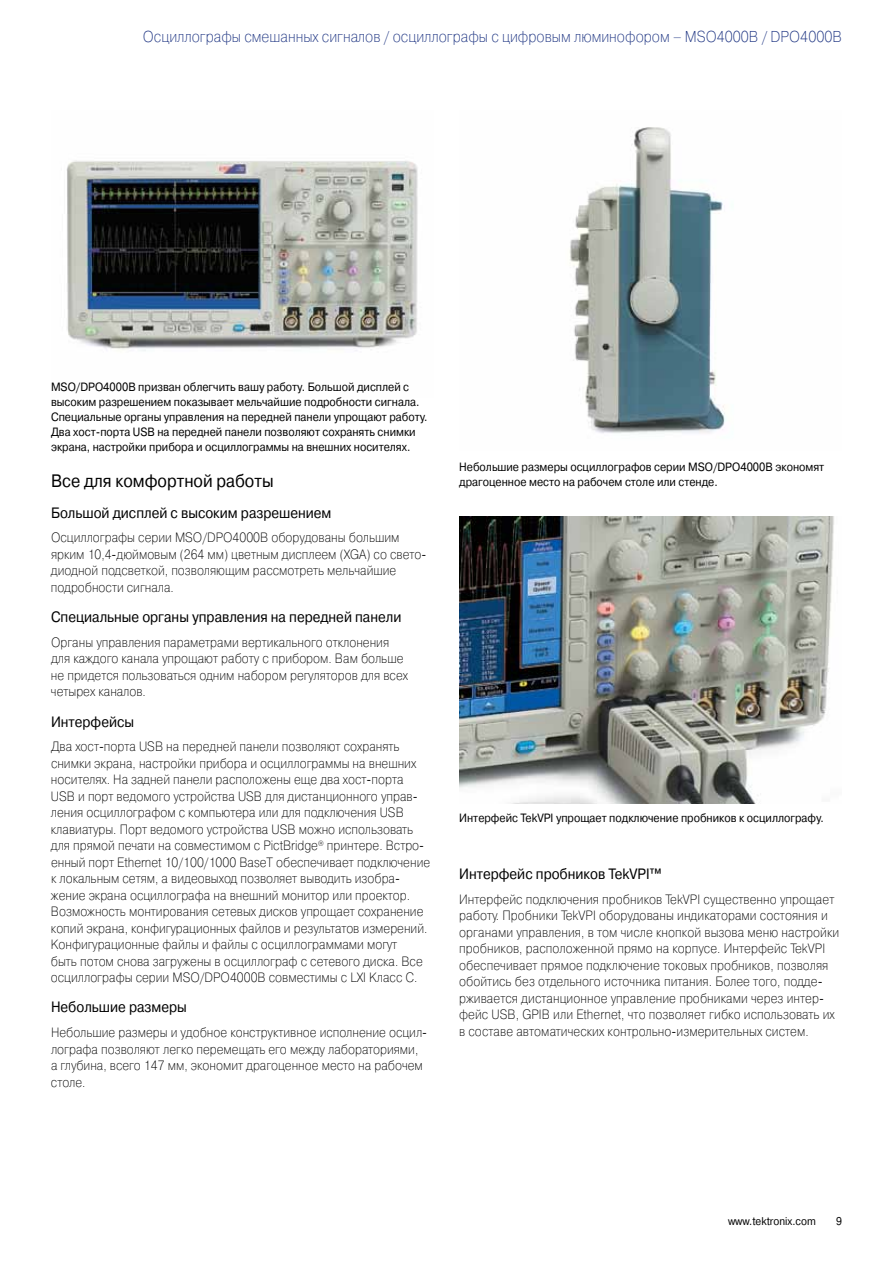
<style>
.page{position:relative;width:893px;height:1263px;background:#fff}
.page>*{position:absolute;margin:0;border:0;box-sizing:border-box;transform-origin:0 0}
.t1{font:18px "Pragmatica C";color:#000;scale:.9 1}
.t2{font:15.75px "Pragmatica Light C";color:#1b3281;scale:.9 1}
.t3{font:15px "Pragmatica C";color:#000;scale:.9 1}
.t4{font:13.5px/16.5px "Pragmatica Light C";color:#000;scale:.9 1}
.t5{font:12px/15px "Pragmatica C";color:#000;scale:.9 1}
.t6{font:11.25px "Pragmatica C";color:#000;scale:.9 1}
</style>
<div class="page">
<img style="left:66px;top:160px;width:352px;height:191px">
<img style="left:569px;top:127px;width:157px;height:307px">
<img style="left:459px;top:516px;width:375px;height:287px">
<p class="t2" style="left:143px;top:28px;width:778px">Осциллографы смешанных сигналов / осциллографы с цифровым люминофором – MSO4000B / DPO4000B</p>
<p class="t5" style="left:51px;top:379px;width:420px">MSO/DPO4000B призван облегчить вашу работу. Большой дисплей с высоким разрешением показывает мельчайшие подробности сигнала.<br>Специальные органы управления на передней панели упрощают работу.<br>Два хост-порта USB на передней панели позволяют сохранять снимки экрана, настройки прибора и осциллограммы на внешних носителях.</p>
<h1 class="t1" style="left:51px;top:472px;width:249px">Все для комфортной работы</h1>
<p class="t3" style="left:51px;top:504px;width:313px">Большой дисплей с высоким разрешением</p>
<p class="t4" style="left:51px;top:529px;width:419px">Осциллографы серии MSO/DPO4000В оборудованы большим ярким 10,4-дюймовым (264 мм) цветным дисплеем (XGA) со свето&shy;диодной подсветкой, позволяющим рассмотреть мельчайшие подробности сигнала.</p>
<p class="t3" style="left:51px;top:609px;width:391px">Специальные органы управления на передней панели</p>
<p class="t4" style="left:51px;top:634px;width:398px">Органы управления параметрами вертикального отклонения для каждого канала упрощают работу с прибором. Вам больше не придется пользоваться одним набором регуляторов для всех четырех каналов.</p>
<p class="t3" style="left:51px;top:713px;width:94px">Интерфейсы</p>
<p class="t4" style="left:51px;top:738px;width:423px">Два хост-порта USB на передней панели позволяют сохранять снимки экрана, настройки прибора и осциллограммы на внешних носителях. На задней панели расположены еще два хост-порта USB и порт ведомого устройства USB для дистанционного управ&shy;ления осциллографом с компьютера или для подключения USB клавиатуры. Порт ведомого устройства USB можно использовать для прямой печати на совместимом с PictBridge<sup>®</sup> принтере. Встро&shy;енный порт Ethernet 10/100/1000 BaseT обеспечивает подключение к локальным сетям, а видеовыход позволяет выводить изобра&shy;жение экрана осциллографа на внешний монитор или проектор.<br>Возможность монтирования сетевых дисков упрощает сохранение копий экрана, конфигурационных файлов и результатов измерений.<br>Конфигурационные файлы и файлы с осциллограммами могут<br>быть потом снова загружены в осциллограф с сетевого диска. Все осциллографы серии MSO/DPO4000B совместимы с LXI Класс C.</p>
<p class="t3" style="left:51px;top:999px;width:152px">Небольшие размеры</p>
<p class="t4" style="left:51px;top:1024px;width:420px">Небольшие размеры и удобное конструктивное исполнение осцил&shy;лографа позволяют легко перемещать его между лабораториями, а глубина, всего 147 мм, экономит драгоценное место на рабочем столе.</p>
<p class="t5" style="left:459px;top:460px;width:407px">Небольшие размеры осциллографов серии MSO/DPO4000В экономят драгоценное место на рабочем столе или стенде.</p>
<p class="t5" style="left:459px;top:810px;width:407px">Интерфейс TekVPI упрощает подключение пробников к осциллографу.</p>
<p class="t3" style="left:459px;top:866px;width:226px">Интерфейс пробников TekVPI™</p>
<p class="t4" style="left:459px;top:891px;width:424px">Интерфейс подключения пробников TekVPI существенно упрощает работу. Пробники TekVPI оборудованы индикаторами состояния и органами управления, в том числе кнопкой вызова меню настройки пробников, расположенной прямо на корпусе. Интерфейс TekVPI обеспечивает прямое подключение токовых пробников, позволяя обойтись без отдельного источника питания. Более того, подде&shy;рживается дистанционное управление пробниками через интер&shy;фейс USB, GPIB или Ethernet, что позволяет гибко использовать их в составе автоматических контрольно-измерительных систем.</p>
<p class="t6" style="left:728px;top:1215px;width:99px">www.tektronix.com</p>
<p class="t6" style="left:836px;top:1215px;width:8px">9</p>
</div>
